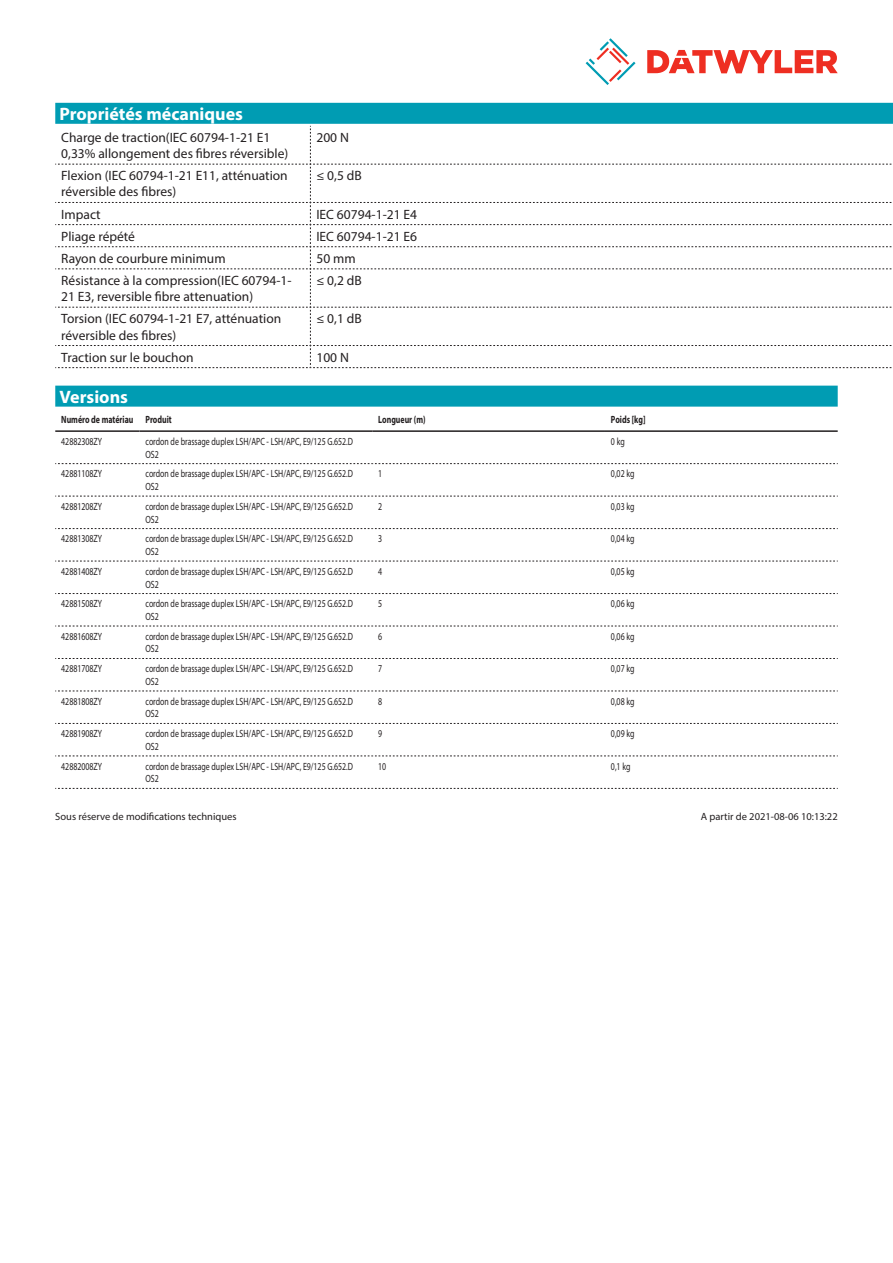
<style>
.page{position:relative;width:893px;height:1263px;background:#fff}
.page>*{position:absolute;margin:0;border:0;box-sizing:border-box;transform-origin:0 0}
.Standard_Head_Proper{font:700 18px "Myriad Pro";color:#fff}
.myriad_light_propert{font:13.5px/16.2px "Myriad Pro";color:#231f20}
.myriadlight{font:10.5px/12.6px "Myriad Pro";color:#231f20;scale:.75 1}
.Footnote{font:10.5px "Myriad Pro";color:#231f20}
.myriadbold{font:700 10.5px "Myriad Pro";color:#231f20;scale:.75 1}
</style>
<div class="page">
<svg style="left:586px;top:38px;width:49px;height:47px"></svg>
<svg style="left:647px;top:50px;width:191px;height:23px"></svg>
<div style="left:55px;top:103px;width:838px;height:21px;background:#009cb3"></div>
<svg style="left:55px;top:126px;width:837px;height:242px"></svg>
<div style="left:55px;top:386px;width:783px;height:21px;background:#009cb3"></div>
<hr style="left:55px;top:430px;width:85px;height:2px;background:#231f20">
<hr style="left:140px;top:430px;width:232px;height:2px;background:#231f20">
<hr style="left:372px;top:430px;width:233px;height:2px;background:#231f20">
<hr style="left:605px;top:430px;width:233px;height:2px;background:#231f20">
<svg style="left:55px;top:463px;width:783px;height:1px"></svg>
<svg style="left:55px;top:496px;width:783px;height:1px"></svg>
<svg style="left:55px;top:528px;width:783px;height:1px"></svg>
<svg style="left:55px;top:561px;width:783px;height:1px"></svg>
<svg style="left:55px;top:593px;width:783px;height:1px"></svg>
<svg style="left:55px;top:626px;width:783px;height:1px"></svg>
<svg style="left:55px;top:658px;width:783px;height:1px"></svg>
<svg style="left:55px;top:691px;width:783px;height:1px"></svg>
<svg style="left:55px;top:723px;width:783px;height:1px"></svg>
<svg style="left:55px;top:756px;width:783px;height:1px"></svg>
<svg style="left:55px;top:788px;width:783px;height:1px"></svg>
<p class="Standard_Head_Proper" style="left:60px;top:102px;width:185px">Propriétés mécaniques</p>
<p class="myriad_light_propert" style="left:61px;top:129px;width:229px">Charge de traction(IEC 60794-1-21 E1<br>0,33% allongement des fibres réversible)</p>
<p class="myriad_light_propert" style="left:316px;top:129px;width:34px">200 N</p>
<p class="myriad_light_propert" style="left:61px;top:167px;width:228px">Flexion (IEC 60794-1-21 E11, atténuation réversible des fibres)</p>
<p class="myriad_light_propert" style="left:316px;top:167px;width:47px">≤ 0,5 dB</p>
<p class="myriad_light_propert" style="left:61px;top:206px;width:41px">Impact</p>
<p class="myriad_light_propert" style="left:316px;top:206px;width:102px">IEC 60794-1-21 E4</p>
<p class="myriad_light_propert" style="left:61px;top:228px;width:75px">Pliage répété</p>
<p class="myriad_light_propert" style="left:316px;top:228px;width:102px">IEC 60794-1-21 E6</p>
<p class="myriad_light_propert" style="left:61px;top:250px;width:166px">Rayon de courbure minimum</p>
<p class="myriad_light_propert" style="left:316px;top:250px;width:41px">50 mm</p>
<p class="myriad_light_propert" style="left:61px;top:272px;width:232px">Résistance à la compression(IEC 60794-1-<br>21 E3, reversible fibre attenuation)</p>
<p class="myriad_light_propert" style="left:316px;top:272px;width:47px">≤ 0,2 dB</p>
<p class="myriad_light_propert" style="left:61px;top:310px;width:222px">Torsion (IEC 60794-1-21 E7, atténuation réversible des fibres)</p>
<p class="myriad_light_propert" style="left:316px;top:310px;width:47px">≤ 0,1 dB</p>
<p class="myriad_light_propert" style="left:61px;top:349px;width:134px">Traction sur le bouchon</p>
<p class="myriad_light_propert" style="left:316px;top:349px;width:34px">100 N</p>
<p class="Standard_Head_Proper" style="left:60px;top:385px;width:70px">Versions</p>
<p class="myriadbold" style="left:61px;top:412px;width:98px">Numéro de matériau</p>
<p class="myriadbold" style="left:146px;top:412px;width:37px">Produit</p>
<p class="myriadbold" style="left:378px;top:412px;width:65px">Longueur (m)</p>
<p class="myriadbold" style="left:611px;top:412px;width:48px">Poids [kg]</p>
<p class="myriadlight" style="left:61px;top:435px;width:56px">42882308ZY</p>
<p class="myriadlight" style="left:146px;top:435px;width:278px">cordon de brassage duplex LSH/APC - LSH/APC, E9/125 G.652.D<br>OS2</p>
<p class="myriadlight" style="left:611px;top:435px;width:20px">0 kg</p>
<p class="myriadlight" style="left:61px;top:467px;width:56px">42881108ZY</p>
<p class="myriadlight" style="left:146px;top:467px;width:278px">cordon de brassage duplex LSH/APC - LSH/APC, E9/125 G.652.D<br>OS2</p>
<p class="myriadlight" style="left:378px;top:467px;width:7px">1</p>
<p class="myriadlight" style="left:611px;top:467px;width:33px">0,02 kg</p>
<p class="myriadlight" style="left:61px;top:500px;width:56px">42881208ZY</p>
<p class="myriadlight" style="left:146px;top:500px;width:278px">cordon de brassage duplex LSH/APC - LSH/APC, E9/125 G.652.D<br>OS2</p>
<p class="myriadlight" style="left:378px;top:500px;width:7px">2</p>
<p class="myriadlight" style="left:611px;top:500px;width:33px">0,03 kg</p>
<p class="myriadlight" style="left:61px;top:532px;width:56px">42881308ZY</p>
<p class="myriadlight" style="left:146px;top:532px;width:278px">cordon de brassage duplex LSH/APC - LSH/APC, E9/125 G.652.D<br>OS2</p>
<p class="myriadlight" style="left:378px;top:532px;width:7px">3</p>
<p class="myriadlight" style="left:611px;top:532px;width:33px">0,04 kg</p>
<p class="myriadlight" style="left:61px;top:565px;width:56px">42881408ZY</p>
<p class="myriadlight" style="left:146px;top:565px;width:278px">cordon de brassage duplex LSH/APC - LSH/APC, E9/125 G.652.D<br>OS2</p>
<p class="myriadlight" style="left:378px;top:565px;width:7px">4</p>
<p class="myriadlight" style="left:611px;top:565px;width:33px">0,05 kg</p>
<p class="myriadlight" style="left:61px;top:597px;width:56px">42881508ZY</p>
<p class="myriadlight" style="left:146px;top:597px;width:278px">cordon de brassage duplex LSH/APC - LSH/APC, E9/125 G.652.D<br>OS2</p>
<p class="myriadlight" style="left:378px;top:597px;width:7px">5</p>
<p class="myriadlight" style="left:611px;top:597px;width:33px">0,06 kg</p>
<p class="myriadlight" style="left:61px;top:630px;width:56px">42881608ZY</p>
<p class="myriadlight" style="left:146px;top:630px;width:278px">cordon de brassage duplex LSH/APC - LSH/APC, E9/125 G.652.D<br>OS2</p>
<p class="myriadlight" style="left:378px;top:630px;width:7px">6</p>
<p class="myriadlight" style="left:611px;top:630px;width:33px">0,06 kg</p>
<p class="myriadlight" style="left:61px;top:662px;width:56px">42881708ZY</p>
<p class="myriadlight" style="left:146px;top:662px;width:278px">cordon de brassage duplex LSH/APC - LSH/APC, E9/125 G.652.D<br>OS2</p>
<p class="myriadlight" style="left:378px;top:662px;width:7px">7</p>
<p class="myriadlight" style="left:611px;top:662px;width:33px">0,07 kg</p>
<p class="myriadlight" style="left:61px;top:695px;width:56px">42881808ZY</p>
<p class="myriadlight" style="left:146px;top:695px;width:278px">cordon de brassage duplex LSH/APC - LSH/APC, E9/125 G.652.D<br>OS2</p>
<p class="myriadlight" style="left:378px;top:695px;width:7px">8</p>
<p class="myriadlight" style="left:611px;top:695px;width:33px">0,08 kg</p>
<p class="myriadlight" style="left:61px;top:727px;width:56px">42881908ZY</p>
<p class="myriadlight" style="left:146px;top:727px;width:278px">cordon de brassage duplex LSH/APC - LSH/APC, E9/125 G.652.D<br>OS2</p>
<p class="myriadlight" style="left:378px;top:727px;width:7px">9</p>
<p class="myriadlight" style="left:611px;top:727px;width:33px">0,09 kg</p>
<p class="myriadlight" style="left:61px;top:760px;width:56px">42882008ZY</p>
<p class="myriadlight" style="left:146px;top:760px;width:278px">cordon de brassage duplex LSH/APC - LSH/APC, E9/125 G.652.D<br>OS2</p>
<p class="myriadlight" style="left:378px;top:760px;width:12px">10</p>
<p class="myriadlight" style="left:611px;top:760px;width:27px">0,1 kg</p>
<p class="Footnote" style="left:55px;top:810px;width:183px">Sous réserve de modifications techniques</p>
<p class="Footnote" style="left:701px;top:810px;width:138px">A partir de 2021-08-06 10:13:22</p>
</div>
